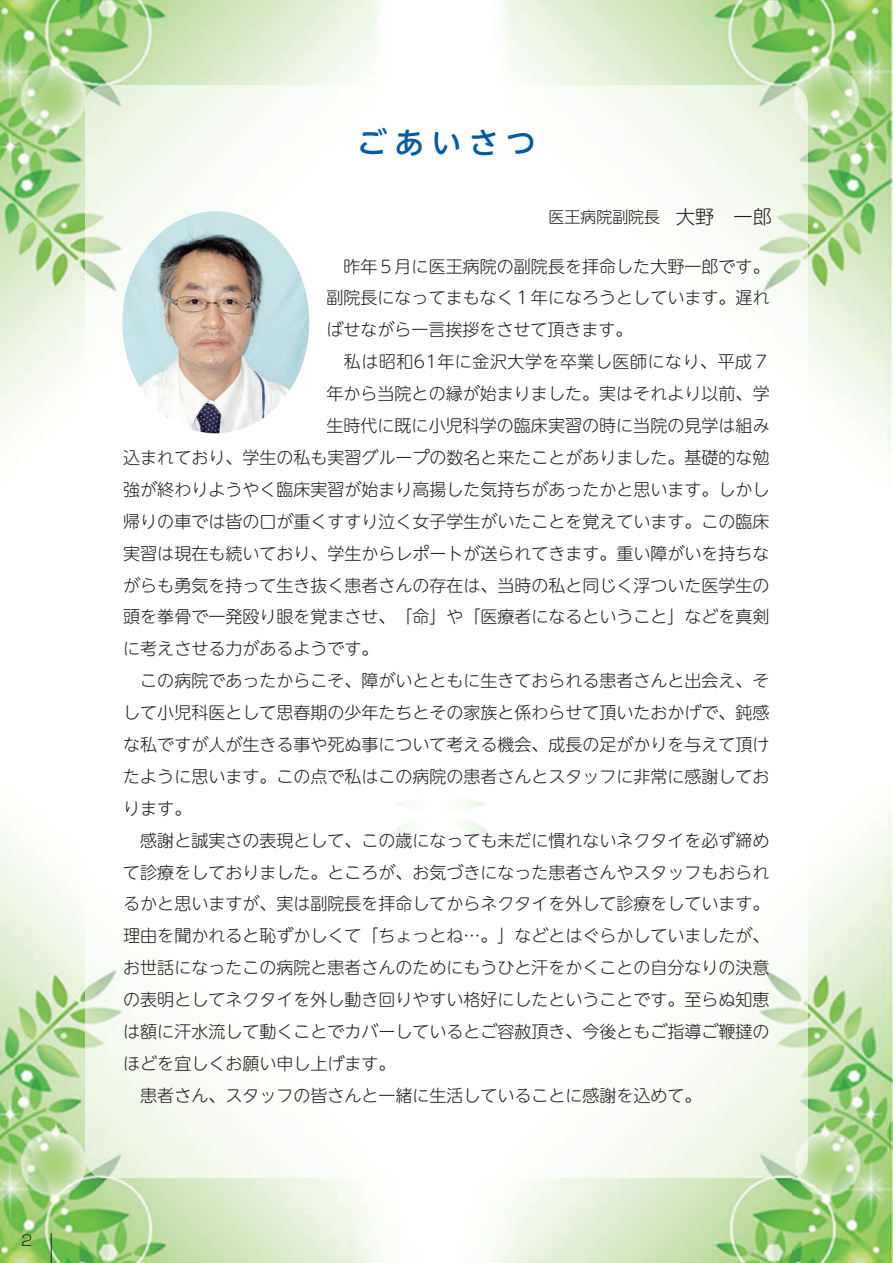
<style>
.page{position:relative;width:893px;height:1263px;background:#fff}
.page>*{position:absolute;margin:0;border:0;box-sizing:border-box;transform-origin:0 0}
.t1{font:500 29.7px "UD Shin Go NT Pro";color:#015aaa}
.t2{font:300 16.95px "UD Shin M Go Pro";color:#231f20}
.t3{font:300 16.95px "UD Shin M Go Pro";letter-spacing:.03em;color:#231f20}
.t4{font:300 15.9px "UD Shin M Go Pro";color:#231f20}
.t5{font:300 14.85px "Shin Go Pro";color:#231f20}
.s1{font-size:19.2px}
</style>
<div class="page">
<img style="left:792px;top:0;width:101px;height:460px">
<img style="left:502px;top:0;width:290px;height:85px">
<img style="left:0;top:827px;width:96px;height:436px">
<img style="left:96px;top:1178px;width:695px;height:85px">
<img style="left:0;top:0;width:98px;height:437px">
<img style="left:98px;top:0;width:282px;height:85px">
<img style="left:791px;top:810px;width:102px;height:453px">
<img style="left:589px;top:85px;width:219px;height:375px">
<img style="left:85px;top:800px;width:723px;height:378px">
<img style="left:85px;top:85px;width:225px;height:352px">
<img style="left:434px;top:800px;width:3px;height:378px">
<hr style="left:51px;top:1233px;width:1px;height:30px;background:#231f20">
<img style="left:122px;top:211px;width:187px;height:222px">
<p class="t5" style="left:21px;top:1228px;width:13px">2</p>
<h1 class="t1" style="left:357px;top:118px;width:180px">ご あいさつ</h1>
<p class="t4" style="left:549px;top:204px;width:225px">医王病院副院長　<span class="s1">大野　一郎</span></p>
<p class="t2" style="left:326px;top:252px;width:445px">　昨年５月に医王病院の副院長を拝命した大野一郎です。</p>
<p class="t2" style="left:326px;top:284px;width:445px">副院長になってまもなく１年になろうとしています。遅れ</p>
<p class="t2" style="left:326px;top:316px;width:308px">ばせながら一言挨拶をさせて頂きます。</p>
<p class="t3" style="left:326px;top:348px;width:445px">　私は昭和61年に金沢大学を卒業し医師になり、平成７</p>
<p class="t2" style="left:326px;top:380px;width:445px">年から当院との縁が始まりました。実はそれより以前、学</p>
<p class="t2" style="left:326px;top:412px;width:445px">生時代に既に小児科学の臨床実習の時に当院の見学は組み</p>
<p class="t2" style="left:123px;top:444px;width:648px">込まれており、学生の私も実習グループの数名と来たことがありました。基礎的な勉</p>
<p class="t2" style="left:123px;top:476px;width:648px">強が終わりようやく臨床実習が始まり高揚した気持ちがあったかと思います。しかし</p>
<p class="t2" style="left:123px;top:508px;width:648px">帰りの車では皆の口が重くすすり泣く女子学生がいたことを覚えています。この臨床</p>
<p class="t2" style="left:123px;top:539px;width:648px">実習は現在も続いており、学生からレポートが送られてきます。重い障がいを持ちな</p>
<p class="t2" style="left:123px;top:571px;width:648px">がらも勇気を持って生き抜く患者さんの存在は、当時の私と同じく浮ついた医学生の</p>
<p class="t2" style="left:123px;top:603px;width:648px">頭を拳骨で一発殴り眼を覚まさせ、「命」や「医療者になるということ」などを真剣</p>
<p class="t2" style="left:123px;top:635px;width:257px">に考えさせる力があるようです。</p>
<p class="t2" style="left:123px;top:667px;width:648px">　この病院であったからこそ、障がいとともに生きておられる患者さんと出会え、そ</p>
<p class="t2" style="left:123px;top:699px;width:648px">して小児科医として思春期の少年たちとその家族と係わらせて頂いたおかげで、鈍感</p>
<p class="t2" style="left:123px;top:731px;width:648px">な私ですが人が生きる事や死ぬ事について考える機会、成長の足がかりを与えて頂け</p>
<p class="t2" style="left:123px;top:763px;width:648px">たように思います。この点で私はこの病院の患者さんとスタッフに非常に感謝してお</p>
<p class="t2" style="left:123px;top:795px;width:70px">ります。</p>
<p class="t2" style="left:123px;top:826px;width:648px">　感謝と誠実さの表現として、この歳になっても未だに慣れないネクタイを必ず締め</p>
<p class="t2" style="left:123px;top:858px;width:648px">て診療をしておりました。ところが、お気づきになった患者さんやスタッフもおられ</p>
<p class="t2" style="left:123px;top:890px;width:648px">るかと思いますが、実は副院長を拝命してからネクタイを外して診療をしています。</p>
<p class="t2" style="left:123px;top:922px;width:648px">理由を聞かれると恥ずかしくて「ちょっとね…。」などとはぐらかしていましたが、</p>
<p class="t2" style="left:123px;top:954px;width:648px">お世話になったこの病院と患者さんのためにもうひと汗をかくことの自分なりの決意</p>
<p class="t2" style="left:123px;top:986px;width:648px">の表明としてネクタイを外し動き回りやすい格好にしたということです。至らぬ知恵</p>
<p class="t2" style="left:123px;top:1018px;width:648px">は額に汗水流して動くことでカバーしているとご容赦頂き、今後ともご指導ご鞭撻の</p>
<p class="t2" style="left:123px;top:1050px;width:274px">ほどを宜しくお願い申し上げます。</p>
<p class="t2" style="left:123px;top:1082px;width:580px">　患者さん、スタッフの皆さんと一緒に生活していることに感謝を込めて。</p>
</div>
